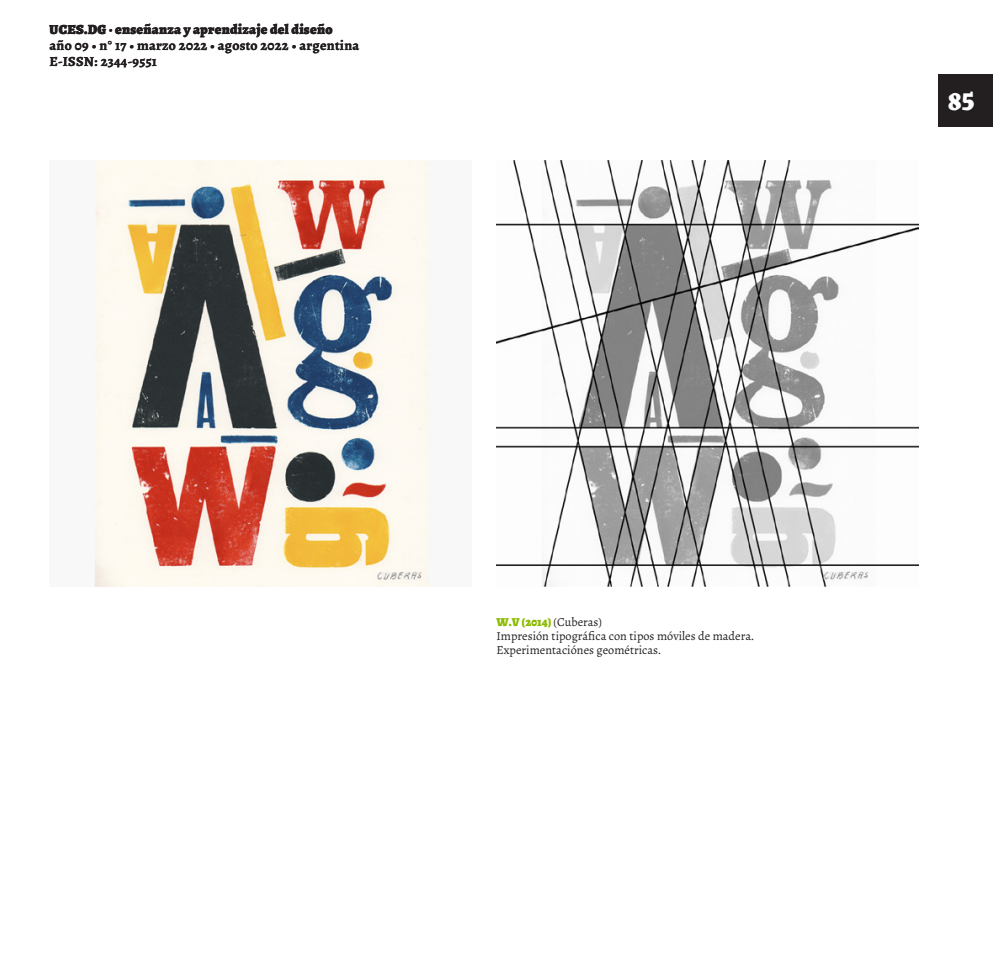
<style>
.page{position:relative;width:993px;height:968px;background:#fff}
.page>*{position:absolute;margin:0;border:0;box-sizing:border-box;transform-origin:0 0}
.t1{font:900 28px "Grenze";color:#fff}
.t2{font:700 14px "Alegreya";letter-spacing:.02em;color:#231f20}
.t3{font:900 14px "Alegreya";letter-spacing:.02em;color:#231f20}
.t4{font:12.25px "Alegreya";color:#231f20}
.t5{font:900 12.25px "Alegreya";color:#8dbb00}
.s1{font-weight:400;color:#231f20}
</style>
<div class="page">
<div style="left:937px;top:74px;width:55px;height:53px;background:#231f20"></div>
<img style="left:496px;top:160px;width:422px;height:426px">
<img style="left:94px;top:160px;width:336px;height:426px">
<p class="t3" style="left:50px;top:20px;width:284px">UCES.DG · enseñanza y aprendizaje del diseño</p>
<p class="t2" style="left:50px;top:36px;width:311px">año 09 • n° 17 • marzo 2022 • agosto 2022 • argentina</p>
<p class="t2" style="left:50px;top:52px;width:109px">E-ISSN: 2344-9551</p>
<h1 class="t1" style="left:947px;top:79px;width:28px">85</h1>
<p class="t5" style="left:496px;top:613px;width:107px">W.V (2014) <span class="s1">(Cuberas)</span></p>
<p class="t4" style="left:496px;top:628px;width:259px">Impresión tipográfica con tipos móviles de madera.</p>
<p class="t4" style="left:496px;top:642px;width:166px">Experimentaciónes geométricas.</p>
</div>
